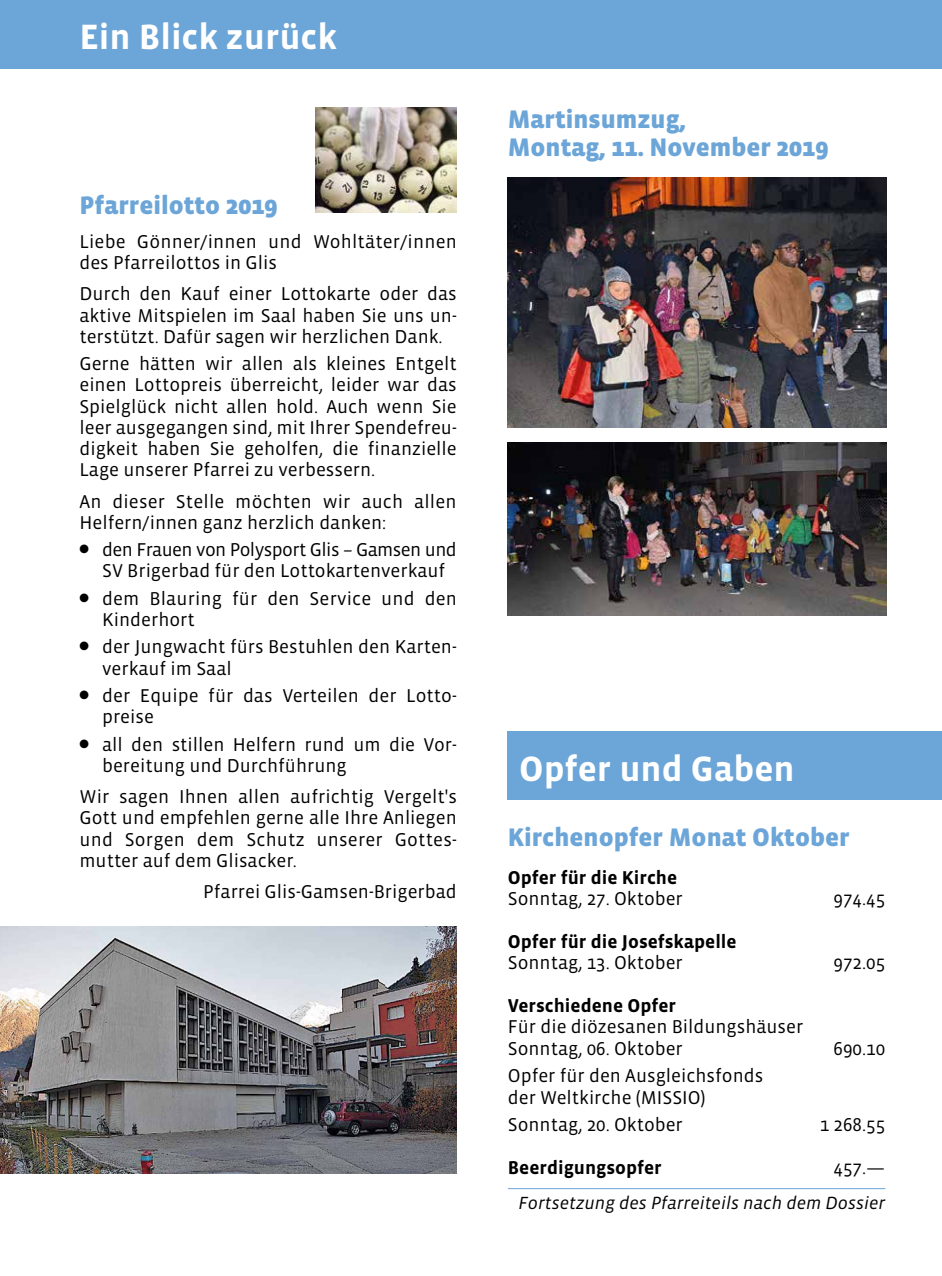
<style>
.page{position:relative;width:942px;height:1276px;background:#fff}
.page>*{position:absolute;margin:0;border:0;box-sizing:border-box;transform-origin:0 0}
.t1{font:700 36px "Vista Sans";color:#fff}
.t2{font:900 26px/28.4px "Vista Sans";color:#6ca5d8}
.t3{font:19px/21.2px "Vista Sans";color:#000}
.t4{font:700 19px "Vista Sans";color:#000}
.t5{font:italic 18px "Vista Sans";color:#000}
</style>
<div class="page">
<div style="left:0;top:0;width:941px;height:68px;background:#6ca5d8"></div>
<hr style="left:507px;top:1188px;width:377px;height:1px;background:#6ca5d8">
<img style="left:0;top:926px;width:456px;height:248px">
<img style="left:315px;top:108px;width:141px;height:104px">
<img style="left:507px;top:177px;width:378px;height:250px">
<img style="left:507px;top:442px;width:378px;height:173px">
<div style="left:507px;top:731px;width:434px;height:68px;background:#6ca5d8"></div>
<h1 class="t1" style="left:79px;top:19px;width:259px">Ein Blick zurück</h1>
<h2 class="t2" style="left:79px;top:192px;width:199px">Pfarreilotto 2019</h2>
<p class="t3" style="left:79px;top:231px;width:379px">Liebe Gönner/innen und Wohltäter/innen des Pfarreilottos in Glis</p>
<p class="t3" style="left:79px;top:284px;width:379px;text-align:justify">Durch den Kauf einer Lottokarte oder das aktive Mitspielen im Saal haben Sie uns un&shy;terstützt. Dafür sagen wir herzlichen Dank.</p>
<p class="t3" style="left:79px;top:354px;width:379px;text-align:justify">Gerne hätten wir allen als kleines Entgelt einen Lottopreis überreicht, leider war das Spielglück nicht allen hold. Auch wenn Sie leer ausgegangen sind, mit Ihrer Spendefreu&shy;digkeit haben Sie geholfen, die finanzielle Lage unserer Pfarrei zu verbessern.</p>
<p class="t3" style="left:79px;top:491px;width:378px">An dieser Stelle möchten wir auch allen<br>Helfern/innen ganz herzlich danken:</p>
<p class="t3" style="left:79px;top:540px;width:379px;text-align:center">● den Frauen von Polysport Glis – Gamsen und<br>SV Brigerbad für den Lottokartenverkauf</p>
<p class="t3" style="left:102px;top:588px;width:356px;text-indent:-23px">● dem Blauring für den Service und den<br>Kinderhort</p>
<p class="t3" style="left:102px;top:637px;width:356px;text-indent:-23px">● der Jungwacht fürs Bestuhlen den Karten&shy;verkauf im Saal</p>
<p class="t3" style="left:102px;top:685px;width:356px;text-indent:-23px">● der Equipe für das Verteilen der Lotto&shy;preise</p>
<p class="t3" style="left:102px;top:734px;width:356px;text-indent:-23px">● all den stillen Helfern rund um die Vor&shy;bereitung und Durchführung</p>
<p class="t3" style="left:79px;top:786px;width:379px;text-align:justify">Wir sagen Ihnen allen aufrichtig Vergelt's Gott und empfehlen gerne alle Ihre Anliegen und Sorgen dem Schutz unserer Gottes&shy;mutter auf dem Glisacker.</p>
<p class="t3" style="left:203px;top:881px;width:255px">Pfarrei Glis-Gamsen-Brigerbad</p>
<h2 class="t2" style="left:507px;top:106px;width:322px">Martinsumzug,<br>Montag, 11. November 2019</h2>
<h1 class="t1" style="left:519px;top:750px;width:277px">Opfer und Gaben</h1>
<h2 class="t2" style="left:507px;top:824px;width:343px">Kirchenopfer Monat Oktober</h2>
<p class="t4" style="left:507px;top:868px;width:171px">Opfer für die Kirche</p>
<p class="t3" style="left:507px;top:888px;width:176px">Sonntag, 27. Oktober</p>
<p class="t3" style="left:833px;top:888px;width:53px">974.45</p>
<p class="t4" style="left:507px;top:932px;width:230px">Opfer für die Josefskapelle</p>
<p class="t3" style="left:507px;top:952px;width:176px">Sonntag, 13. Oktober</p>
<p class="t3" style="left:833px;top:952px;width:53px">972.05</p>
<p class="t4" style="left:507px;top:996px;width:170px">Verschiedene Opfer</p>
<p class="t3" style="left:507px;top:1016px;width:297px">Für die diözesanen Bildungshäuser<br>Sonntag, 06. Oktober</p>
<p class="t3" style="left:833px;top:1038px;width:53px">690.10</p>
<p class="t3" style="left:507px;top:1065px;width:257px">Opfer für den Ausgleichsfonds der Weltkirche (MISSIO)</p>
<p class="t3" style="left:507px;top:1114px;width:176px">Sonntag, 20. Oktober</p>
<p class="t3" style="left:819px;top:1114px;width:67px">1 268.55</p>
<p class="t4" style="left:507px;top:1158px;width:155px">Beerdigungsopfer</p>
<p class="t3" style="left:833px;top:1157px;width:53px">457.—</p>
<p class="t5" style="left:518px;top:1193px;width:368px">Fortsetzung des Pfarreiteils nach dem Dossier</p>
</div>
